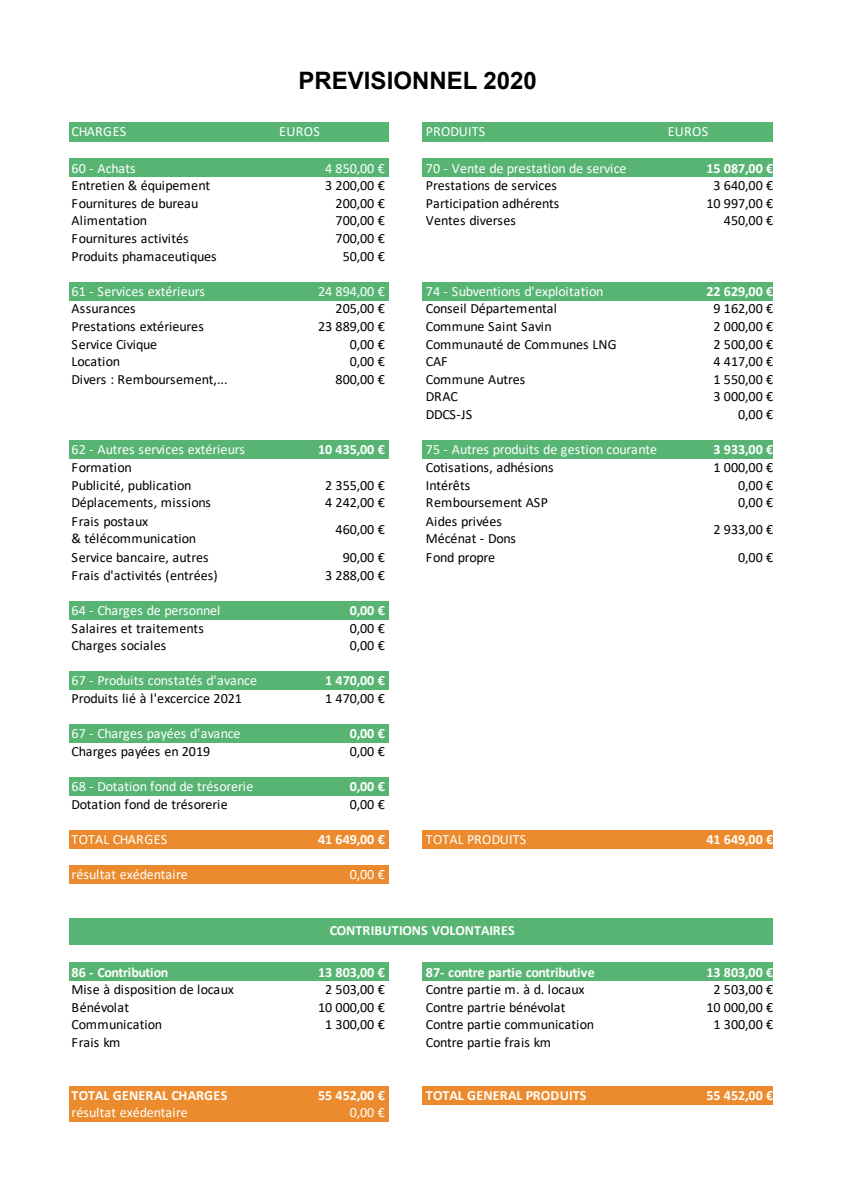
<style>
.page{position:relative;width:842px;height:1191px;background:#fff}
.page>*{position:absolute;margin:0;border:0;box-sizing:border-box;transform-origin:0 0}
.t1{font:700 24px "Arial";color:#000}
.t2{font:14px/17.6px "Calibri";letter-spacing:-.005em;color:#000}
.t3{font:14px "Calibri";color:#fff}
.t4{font:700 14px "Calibri";letter-spacing:-.005em;color:#fff}
.t5{font:14px "Calibri";letter-spacing:-.025em;color:#000}
.t6{font:14px "Calibri";letter-spacing:.02em;color:#000}
.t7{font:700 14px "Calibri";letter-spacing:-.005em;color:#000}
.t8{font:700 14px "Calibri";letter-spacing:-.025em;color:#fff}
</style>
<div class="page">
<div style="left:69px;top:122px;width:319px;height:20px;background:#57b473"></div>
<div style="left:422px;top:122px;width:351px;height:20px;background:#57b473"></div>
<div style="left:69px;top:159px;width:319px;height:18px;background:#57b473"></div>
<div style="left:422px;top:159px;width:351px;height:18px;background:#57b473"></div>
<div style="left:69px;top:282px;width:319px;height:18px;background:#57b473"></div>
<div style="left:422px;top:282px;width:351px;height:18px;background:#57b473"></div>
<div style="left:69px;top:440px;width:319px;height:19px;background:#57b473"></div>
<div style="left:422px;top:440px;width:351px;height:19px;background:#57b473"></div>
<div style="left:69px;top:601px;width:319px;height:19px;background:#57b473"></div>
<div style="left:69px;top:671px;width:319px;height:19px;background:#57b473"></div>
<div style="left:69px;top:724px;width:319px;height:19px;background:#57b473"></div>
<div style="left:69px;top:777px;width:319px;height:19px;background:#57b473"></div>
<div style="left:69px;top:830px;width:319px;height:18px;background:#eb8b2d"></div>
<div style="left:422px;top:830px;width:351px;height:18px;background:#eb8b2d"></div>
<div style="left:69px;top:865px;width:319px;height:18px;background:#eb8b2d"></div>
<div style="left:69px;top:918px;width:704px;height:26px;background:#57b473"></div>
<div style="left:69px;top:962px;width:319px;height:19px;background:#57b473"></div>
<div style="left:422px;top:962px;width:351px;height:19px;background:#57b473"></div>
<div style="left:69px;top:1085px;width:319px;height:19px;background:#eb8b2d"></div>
<div style="left:422px;top:1085px;width:351px;height:19px;background:#eb8b2d"></div>
<div style="left:69px;top:1103px;width:319px;height:19px;background:#eb8b2d"></div>
<h1 class="t1" style="left:299px;top:65px;width:240px">PREVISIONNEL 2020</h1>
<p class="t7" style="left:364px;top:68px;width:119px">PREVISIONNEL 2020</p>
<p class="t3" style="left:72px;top:122px;width:56px">CHARGES</p>
<p class="t3" style="left:279px;top:122px;width:42px">EUROS</p>
<p class="t3" style="left:426px;top:122px;width:61px">PRODUITS</p>
<p class="t3" style="left:668px;top:122px;width:42px">EUROS</p>
<p class="t3" style="left:72px;top:158px;width:66px">60 - Achats</p>
<p class="t3" style="left:325px;top:158px;width:61px">4 850,00 €</p>
<p class="t3" style="left:426px;top:158px;width:202px">70 - Vente de prestation de service</p>
<p class="t4" style="left:706px;top:158px;width:68px">15 087,00 €</p>
<p class="t2" style="left:72px;top:176px;width:140px">Entretien &amp; équipement</p>
<p class="t2" style="left:325px;top:176px;width:61px">3 200,00 €</p>
<p class="t2" style="left:426px;top:176px;width:133px">Prestations de services</p>
<p class="t2" style="left:713px;top:176px;width:61px">3 640,00 €</p>
<p class="t2" style="left:72px;top:194px;width:129px">Fournitures de bureau</p>
<p class="t2" style="left:336px;top:194px;width:51px">200,00 €</p>
<p class="t2" style="left:426px;top:194px;width:135px">Participation adhérents</p>
<p class="t2" style="left:706px;top:194px;width:68px">10 997,00 €</p>
<p class="t2" style="left:72px;top:212px;width:77px">Alimentation</p>
<p class="t2" style="left:336px;top:212px;width:51px">700,00 €</p>
<p class="t2" style="left:426px;top:212px;width:91px">Ventes diverses</p>
<p class="t2" style="left:724px;top:212px;width:51px">450,00 €</p>
<p class="t2" style="left:72px;top:229px;width:118px">Fournitures activités</p>
<p class="t2" style="left:336px;top:229px;width:51px">700,00 €</p>
<p class="t2" style="left:72px;top:247px;width:147px">Produits phamaceutiques</p>
<p class="t2" style="left:343px;top:247px;width:44px">50,00 €</p>
<p class="t3" style="left:72px;top:281px;width:135px">61 - Services extérieurs</p>
<p class="t3" style="left:318px;top:281px;width:68px">24 894,00 €</p>
<p class="t3" style="left:426px;top:281px;width:179px">74 - Subventions d'exploitation</p>
<p class="t4" style="left:706px;top:281px;width:68px">22 629,00 €</p>
<p class="t2" style="left:72px;top:300px;width:66px">Assurances</p>
<p class="t2" style="left:336px;top:300px;width:51px">205,00 €</p>
<p class="t2" style="left:426px;top:300px;width:133px">Conseil Départemental</p>
<p class="t2" style="left:713px;top:300px;width:61px">9 162,00 €</p>
<p class="t2" style="left:72px;top:317px;width:134px">Prestations extérieures</p>
<p class="t2" style="left:318px;top:317px;width:68px">23 889,00 €</p>
<p class="t6" style="left:426px;top:317px;width:127px">Commune Saint Savin</p>
<p class="t2" style="left:713px;top:317px;width:61px">2 000,00 €</p>
<p class="t2" style="left:72px;top:335px;width:87px">Service Civique</p>
<p class="t2" style="left:350px;top:335px;width:37px">0,00 €</p>
<p class="t5" style="left:426px;top:334px;width:192px">Communauté de Communes LNG</p>
<p class="t2" style="left:713px;top:335px;width:61px">2 500,00 €</p>
<p class="t2" style="left:72px;top:352px;width:50px">Location</p>
<p class="t2" style="left:350px;top:352px;width:37px">0,00 €</p>
<p class="t2" style="left:426px;top:352px;width:23px">CAF</p>
<p class="t2" style="left:713px;top:352px;width:61px">4 417,00 €</p>
<p class="t2" style="left:72px;top:370px;width:158px">Divers : Remboursement,...</p>
<p class="t2" style="left:336px;top:370px;width:51px">800,00 €</p>
<p class="t2" style="left:426px;top:370px;width:101px">Commune Autres</p>
<p class="t2" style="left:713px;top:370px;width:61px">1 550,00 €</p>
<p class="t2" style="left:426px;top:388px;width:34px">DRAC</p>
<p class="t2" style="left:713px;top:388px;width:61px">3 000,00 €</p>
<p class="t2" style="left:426px;top:405px;width:48px">DDCS-JS</p>
<p class="t2" style="left:738px;top:405px;width:37px">0,00 €</p>
<p class="t3" style="left:72px;top:440px;width:175px">62 - Autres services extérieurs</p>
<p class="t4" style="left:318px;top:440px;width:68px">10 435,00 €</p>
<p class="t3" style="left:426px;top:440px;width:233px">75 - Autres produits de gestion courante</p>
<p class="t4" style="left:713px;top:440px;width:61px">3 933,00 €</p>
<p class="t2" style="left:72px;top:458px;width:62px">Formation</p>
<p class="t2" style="left:426px;top:458px;width:129px">Cotisations, adhésions</p>
<p class="t2" style="left:713px;top:458px;width:61px">1 000,00 €</p>
<p class="t2" style="left:72px;top:476px;width:122px">Publicité, publication</p>
<p class="t2" style="left:325px;top:476px;width:61px">2 355,00 €</p>
<p class="t2" style="left:426px;top:476px;width:46px">Intérêts</p>
<p class="t2" style="left:738px;top:476px;width:37px">0,00 €</p>
<p class="t2" style="left:72px;top:493px;width:141px">Déplacements, missions</p>
<p class="t2" style="left:325px;top:493px;width:61px">4 242,00 €</p>
<p class="t2" style="left:426px;top:493px;width:124px">Remboursement ASP</p>
<p class="t2" style="left:738px;top:493px;width:37px">0,00 €</p>
<p class="t2" style="left:72px;top:512px;width:126px">Frais postaux<br>&amp; télécommunication</p>
<p class="t2" style="left:336px;top:520px;width:51px">460,00 €</p>
<p class="t2" style="left:426px;top:512px;width:91px">Aides privées<br>Mécénat - Dons</p>
<p class="t2" style="left:713px;top:520px;width:61px">2 933,00 €</p>
<p class="t2" style="left:72px;top:548px;width:138px">Service bancaire, autres</p>
<p class="t2" style="left:343px;top:548px;width:44px">90,00 €</p>
<p class="t5" style="left:426px;top:548px;width:71px">Fond propre</p>
<p class="t2" style="left:738px;top:548px;width:37px">0,00 €</p>
<p class="t2" style="left:72px;top:566px;width:148px">Frais d'activités (entrées)</p>
<p class="t2" style="left:325px;top:566px;width:61px">3 288,00 €</p>
<p class="t3" style="left:72px;top:600px;width:150px">64 - Charges de personnel</p>
<p class="t4" style="left:350px;top:600px;width:37px">0,00 €</p>
<p class="t2" style="left:72px;top:619px;width:134px">Salaires et traitements</p>
<p class="t2" style="left:350px;top:619px;width:37px">0,00 €</p>
<p class="t2" style="left:72px;top:636px;width:96px">Charges sociales</p>
<p class="t2" style="left:350px;top:636px;width:37px">0,00 €</p>
<p class="t3" style="left:72px;top:671px;width:187px">67 - Produits constatés d'avance</p>
<p class="t4" style="left:325px;top:671px;width:61px">1 470,00 €</p>
<p class="t2" style="left:72px;top:689px;width:172px">Produits lié à l'excercice 2021</p>
<p class="t2" style="left:325px;top:689px;width:61px">1 470,00 €</p>
<p class="t3" style="left:72px;top:724px;width:170px">67 - Charges payées d'avance</p>
<p class="t4" style="left:350px;top:723px;width:37px">0,00 €</p>
<p class="t2" style="left:72px;top:742px;width:140px">Charges payées en 2019</p>
<p class="t2" style="left:350px;top:742px;width:37px">0,00 €</p>
<p class="t3" style="left:72px;top:776px;width:183px">68 - Dotation fond de trésorerie</p>
<p class="t4" style="left:350px;top:776px;width:37px">0,00 €</p>
<p class="t2" style="left:72px;top:795px;width:158px">Dotation fond de trésorerie</p>
<p class="t2" style="left:350px;top:795px;width:37px">0,00 €</p>
<p class="t3" style="left:72px;top:829px;width:97px">TOTAL CHARGES</p>
<p class="t4" style="left:318px;top:829px;width:68px">41 649,00 €</p>
<p class="t3" style="left:426px;top:829px;width:102px">TOTAL PRODUITS</p>
<p class="t4" style="left:706px;top:829px;width:68px">41 649,00 €</p>
<p class="t3" style="left:72px;top:864px;width:118px">résultat exédentaire</p>
<p class="t3" style="left:350px;top:864px;width:37px">0,00 €</p>
<p class="t4" style="left:330px;top:921px;width:186px">CONTRIBUTIONS VOLONTAIRES</p>
<p class="t8" style="left:72px;top:962px;width:98px">86 - Contribution</p>
<p class="t4" style="left:318px;top:962px;width:68px">13 803,00 €</p>
<p class="t4" style="left:426px;top:962px;width:170px">87- contre partie contributive</p>
<p class="t4" style="left:706px;top:962px;width:68px">13 803,00 €</p>
<p class="t2" style="left:72px;top:980px;width:164px">Mise à disposition de locaux</p>
<p class="t2" style="left:325px;top:980px;width:61px">2 503,00 €</p>
<p class="t2" style="left:426px;top:980px;width:160px">Contre partie m. à d. locaux</p>
<p class="t2" style="left:713px;top:980px;width:61px">2 503,00 €</p>
<p class="t2" style="left:72px;top:998px;width:59px">Bénévolat</p>
<p class="t2" style="left:318px;top:998px;width:68px">10 000,00 €</p>
<p class="t2" style="left:426px;top:998px;width:141px">Contre partrie bénévolat</p>
<p class="t2" style="left:706px;top:998px;width:68px">10 000,00 €</p>
<p class="t2" style="left:72px;top:1015px;width:92px">Communication</p>
<p class="t2" style="left:325px;top:1015px;width:61px">1 300,00 €</p>
<p class="t2" style="left:426px;top:1015px;width:170px">Contre partie communication</p>
<p class="t2" style="left:713px;top:1015px;width:61px">1 300,00 €</p>
<p class="t2" style="left:72px;top:1033px;width:50px">Frais km</p>
<p class="t2" style="left:426px;top:1033px;width:127px">Contre partie frais km</p>
<p class="t4" style="left:72px;top:1085px;width:157px">TOTAL GENERAL CHARGES</p>
<p class="t4" style="left:318px;top:1085px;width:68px">55 452,00 €</p>
<p class="t4" style="left:426px;top:1085px;width:162px">TOTAL GENERAL PRODUITS</p>
<p class="t4" style="left:706px;top:1085px;width:68px">55 452,00 €</p>
<p class="t3" style="left:72px;top:1103px;width:118px">résultat exédentaire</p>
<p class="t3" style="left:350px;top:1103px;width:37px">0,00 €</p>
</div>
